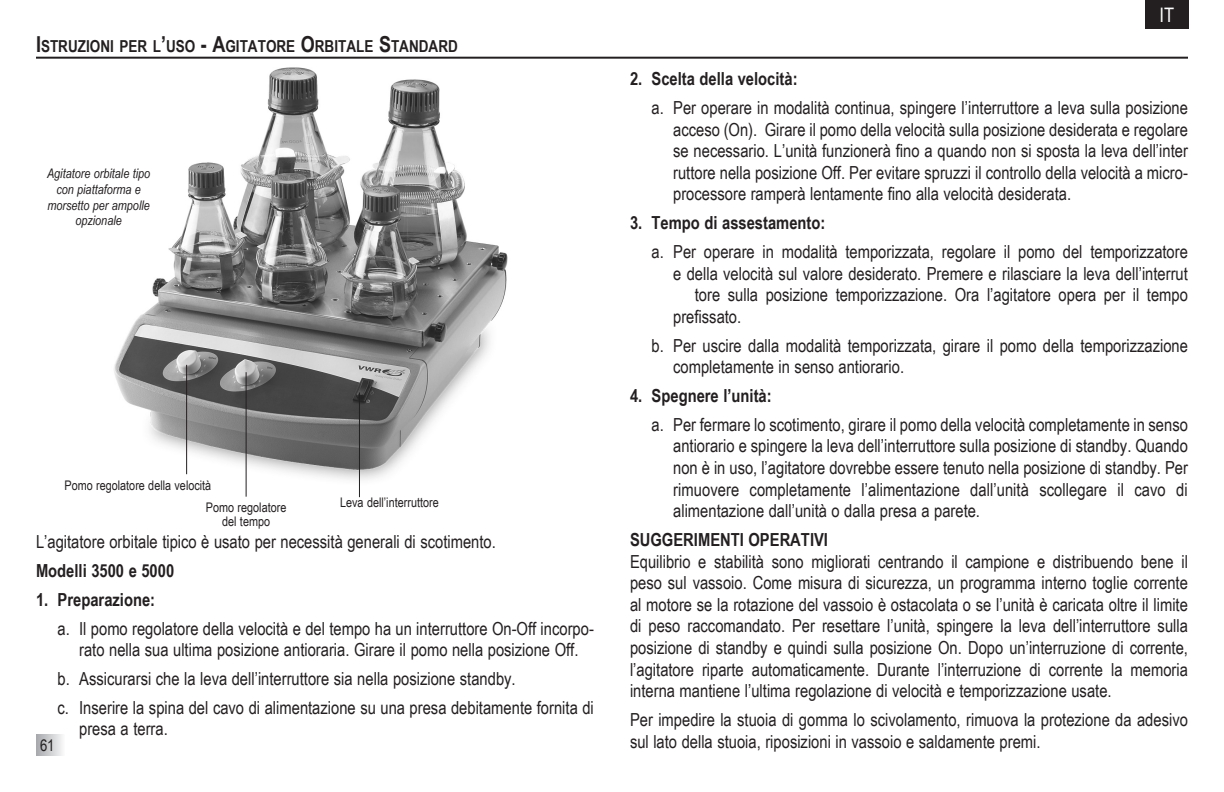
<style>
.page{position:relative;width:1224px;height:792px;background:#fff}
.page>*{position:absolute;margin:0;border:0;box-sizing:border-box;transform-origin:0 0}
.t1{font:20px "Arial Narrow";color:#fff}
.t2{font:18px/21.6px "Arial Narrow";color:#231f20;text-align:justify}
.t3{font:700 18px "Arial Narrow";color:#231f20}
.line_below{font:700 16.4px "Arial Narrow";color:#231f20}
.t4{font:16px "Arial Narrow";color:#231f20}
.t5{font:13.2px "Arial Narrow";color:#231f20}
.t6{font:italic 13.2px/15.8px "Arial Narrow";color:#231f20;text-align:center}
.s1{font-size:22px}
</style>
<div class="page">
<img style="left:114px;top:67px;width:394px;height:431px">
<hr style="left:186px;top:365px;width:1px;height:109px;background:#231f20">
<hr style="left:246px;top:372px;width:1px;height:125px;background:#231f20">
<hr style="left:359px;top:392px;width:1px;height:105px;background:#231f20">
<hr style="left:36px;top:57px;width:1152px;height:2px;background:#231f20">
<div style="left:1145px;top:0;width:44px;height:29px;background:#231f20"></div>
<svg style="left:36px;top:734px;width:26px;height:22px"></svg>
<p class="line_below" style="left:36px;top:34px;width:423px"><span class="s1">I</span>STRUZIONI PER L<span class="s1">’</span>USO <span class="s1">- A</span>GITATORE <span class="s1">O</span>RBITALE <span class="s1">S</span>TANDARD</p>
<p class="t6" style="left:47px;top:165px;width:105px">Agitatore orbitale tipo con piattaforma e morsetto per ampolle opzionale</p>
<p class="t5" style="left:64px;top:476px;width:148px">Pomo regolatore della velocità</p>
<p class="t5" style="left:206px;top:498px;width:82px">Pomo regolatore</p>
<p class="t5" style="left:222px;top:512px;width:49px">del tempo</p>
<p class="t5" style="left:340px;top:493px;width:100px">Leva dell’interruttore</p>
<p class="t2" style="left:36px;top:530px;width:461px">L’agitatore orbitale tipico è usato per necessità generali di scotimento.</p>
<p class="t3" style="left:36px;top:557px;width:140px">Modelli 3500 e 5000</p>
<p class="t3" style="left:36px;top:586px;width:121px">1. Preparazione:</p>
<p class="t2" style="left:58px;top:617px;width:538px;text-align:center">a. Il pomo regolatore della velocità e del tempo ha un interruttore On-Off incorpo&shy;rato nella sua ultima posizione antioraria. Girare il pomo nella posizione Off.</p>
<p class="t2" style="left:58px;top:667px;width:460px">b. Assicurarsi che la leva dell’interruttore sia nella posizione standby.</p>
<p class="t2" style="left:79px;top:696px;width:516px;text-indent:-22px">c. Inserire la spina del cavo di alimentazione su una presa debitamente fornita di presa a terra.</p>
<p class="t4" style="left:40px;top:734px;width:16px">61</p>
<p class="t1" style="left:1160px;top:0;width:16px">IT</p>
<p class="t3" style="left:630px;top:65px;width:169px">2. Scelta della velocità:</p>
<p class="t2" style="left:673px;top:96px;width:516px;text-indent:-22px">a. Per operare in modalità continua, spingere l’interruttore a leva sulla posizione acceso (On). Girare il pomo della velocità sulla posizione desiderata e regolare se necessario. L’unità funzionerà fino a quando non si sposta la leva dell’inter ruttore nella posizione Off. Per evitare spruzzi il controllo della velocità a micro&shy;processore ramperà lentamente fino alla velocità desiderata.</p>
<p class="t3" style="left:630px;top:209px;width:197px">3. Tempo di assestamento:</p>
<p class="t2" style="left:652px;top:240px;width:538px">a. Per operare in modalità temporizzata, regolare il pomo del temporizzatore</p>
<p class="t2" style="left:673px;top:262px;width:516px">e della velocità sul valore desiderato. Premere e rilasciare la leva dell’interrut</p>
<p class="t2" style="left:695px;top:283px;width:495px">tore sulla posizione temporizzazione. Ora l’agitatore opera per il tempo</p>
<p class="t2" style="left:673px;top:305px;width:70px">prefissato.</p>
<p class="t2" style="left:673px;top:334px;width:516px;text-indent:-22px">b. Per uscire dalla modalità temporizzata, girare il pomo della temporizzazione completamente in senso antiorario.</p>
<p class="t3" style="left:630px;top:382px;width:143px">4. Spegnere l’unità:</p>
<p class="t2" style="left:673px;top:413px;width:516px;text-indent:-22px">a. Per fermare lo scotimento, girare il pomo della velocità completamente in senso antiorario e spingere la leva dell’interruttore sulla posizione di standby. Quando non è in uso, l’agitatore dovrebbe essere tenuto nella posizione di standby. Per rimuovere completamente l’alimentazione dall’unità scollegare il cavo di alimentazione dall’unità o dalla presa a parete.</p>
<p class="t3" style="left:630px;top:526px;width:200px">SUGGERIMENTI OPERATIVI</p>
<p class="t2" style="left:630px;top:550px;width:559px">Equilibrio e stabilità sono migliorati centrando il campione e distribuendo bene il peso sul vassoio. Come misura di sicurezza, un programma interno toglie corrente al motore se la rotazione del vassoio è ostacolata o se l’unità è caricata oltre il limite di peso raccomandato. Per resettare l’unità, spingere la leva dell’interruttore sulla posizione di standby e quindi sulla posizione On. Dopo un’interruzione di corrente, l’agitatore riparte automaticamente. Durante l’interruzione di corrente la memoria interna mantiene l’ultima regolazione di velocità e temporizzazione usate.</p>
<p class="t2" style="left:630px;top:708px;width:559px">Per impedire la stuoia di gomma lo scivolamento, rimuova la protezione da adesivo sul lato della stuoia, riposizioni in vassoio e saldamente premi.</p>
</div>
